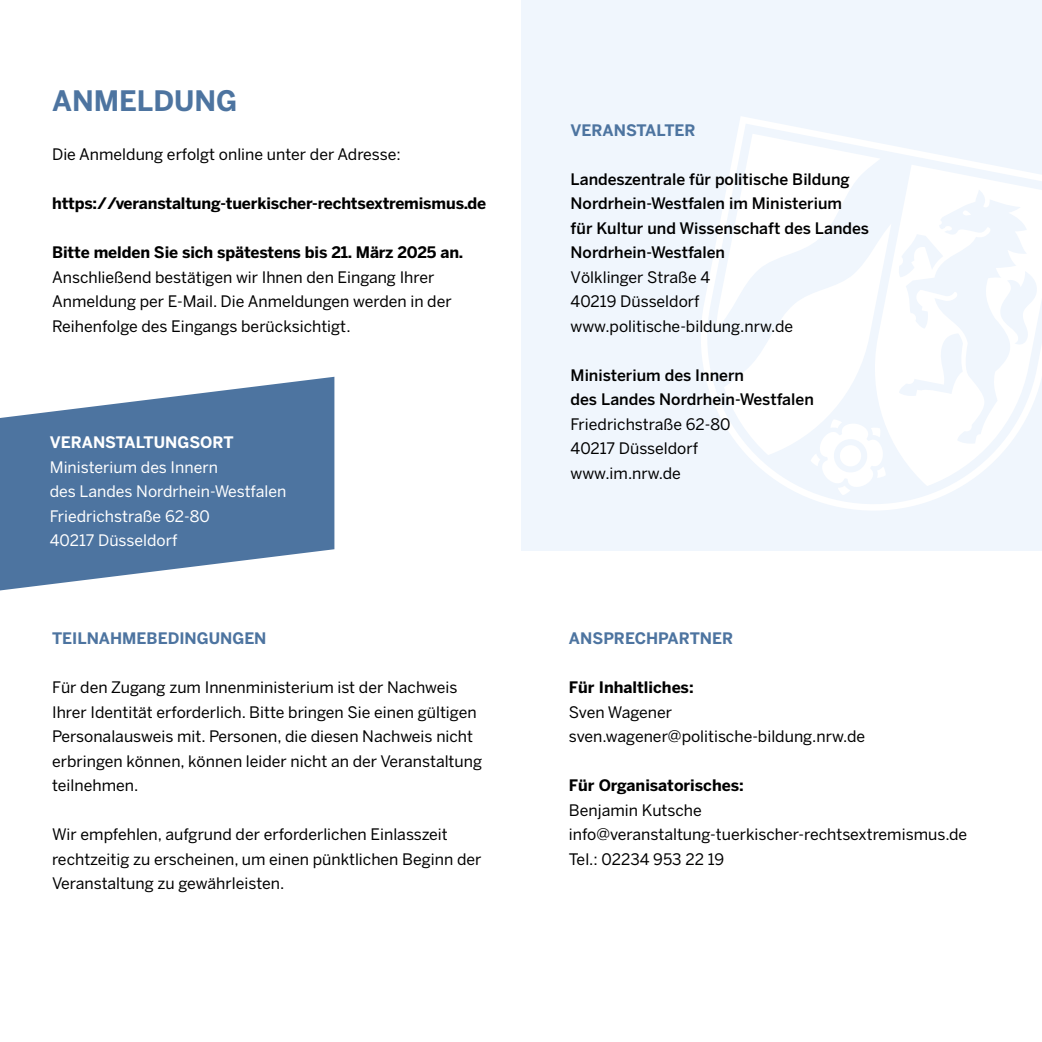
<style>
.page{position:relative;width:1042px;height:1042px;background:#fff}
.page>*{position:absolute;margin:0;border:0;box-sizing:border-box;transform-origin:0 0}
.t1{font:700 28px "Benton Sans";color:#4d74a0}
.t2{font:15.75px/24.5px "Benton Sans";color:#000}
.t3{font:500 15.75px/24.5px "Benton Sans";color:#000}
.t4{font:700 15.75px "Benton Sans";letter-spacing:-.01em;color:#000}
.t5{font:15.75px/24.5px "Benton Sans";color:#fff}
.t6{font:700 15.75px "Benton Sans";color:#4d74a0}
.t7{font:700 15.75px "Benton Sans";color:#fff}
</style>
<div class="page">
<div style="left:521px;top:0;width:521px;height:551px;background:#f0f6fd"></div>
<svg style="left:701px;top:116px;width:287px;height:394px"></svg>
<svg style="left:891px;top:165px;width:151px;height:321px;fill:#fff"></svg>
<svg style="left:716px;top:134px;width:175px;height:361px"></svg>
<svg style="left:0;top:377px;width:334px;height:213px;fill:#4d74a0"></svg>
<h1 class="t1" style="left:52px;top:84px;width:187px">ANMELDUNG</h1>
<p class="t2" style="left:52px;top:142px;width:350px">Die Anmeldung erfolgt online unter der Adresse:</p>
<p class="t4" style="left:52px;top:194px;width:436px">https://veranstaltung-tuerkischer-rechtsextremismus.de</p>
<p class="t4" style="left:52px;top:243px;width:413px">Bitte melden Sie sich spätestens bis 21. März 2025 an.</p>
<p class="t2" style="left:52px;top:264px;width:401px">Anschließend bestätigen wir Ihnen den Eingang Ihrer<br>Anmeldung per E-Mail. Die Anmeldungen werden in der<br>Reihenfolge des Eingangs berücksichtigt.</p>
<p class="t7" style="left:50px;top:433px;width:185px">VERANSTALTUNGSORT</p>
<p class="t5" style="left:50px;top:454px;width:238px">Ministerium des Innern<br>des Landes Nordrhein-Westfalen<br>Friedrichstraße 62-80<br>40217 Düsseldorf</p>
<p class="t6" style="left:52px;top:629px;width:216px">TEILNAHMEBEDINGUNGEN</p>
<p class="t2" style="left:52px;top:675px;width:431px">Für den Zugang zum Innenministerium ist der Nachweis Ihrer Identität erforderlich. Bitte bringen Sie einen gültigen Personalausweis mit. Personen, die diesen Nachweis nicht erbringen können, können leider nicht an der Veranstaltung teilnehmen.</p>
<p class="t2" style="left:52px;top:822px;width:431px">Wir empfehlen, aufgrund der erforderlichen Einlasszeit rechtzeitig zu erscheinen, um einen pünktlichen Beginn der<br>Veranstaltung zu gewährleisten.</p>
<p class="t6" style="left:570px;top:121px;width:127px">VERANSTALTER</p>
<p class="t3" style="left:570px;top:166px;width:300px">Landeszentrale für politische Bildung Nordrhein-Westfalen im Ministerium<br>für Kultur und Wissenschaft des Landes Nordrhein-Westfalen</p>
<p class="t2" style="left:570px;top:264px;width:224px">Völklinger Straße 4<br>40219 Düsseldorf www.politische-bildung.nrw.de</p>
<p class="t3" style="left:570px;top:362px;width:245px">Ministerium des Innern<br>des Landes Nordrhein-Westfalen</p>
<p class="t2" style="left:570px;top:411px;width:161px">Friedrichstraße 62-80<br>40217 Düsseldorf www.im.nrw.de</p>
<p class="t6" style="left:569px;top:629px;width:166px">ANSPRECHPARTNER</p>
<p class="t4" style="left:569px;top:678px;width:126px">Für Inhaltliches:</p>
<p class="t2" style="left:569px;top:699px;width:298px">Sven Wagener sven.wagener@politische-bildung.nrw.de</p>
<p class="t4" style="left:569px;top:776px;width:176px">Für Organisatorisches:</p>
<p class="t2" style="left:569px;top:797px;width:400px">Benjamin Kutsche info@veranstaltung-tuerkischer-rechtsextremismus.de<br>Tel.: 02234 953 22 19</p>
</div>
